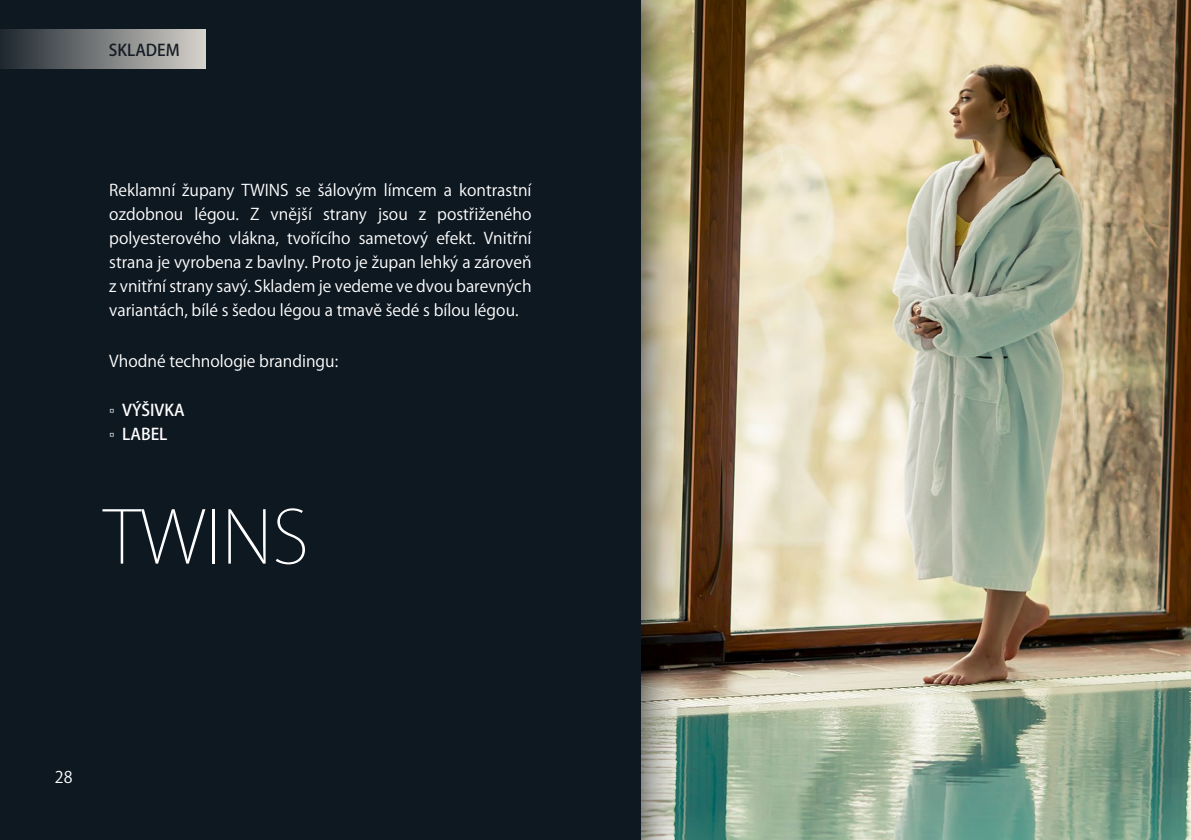
<style>
.page{position:relative;width:1191px;height:840px;background:#fff}
.page>*{position:absolute;margin:0;border:0;box-sizing:border-box;transform-origin:0 0}
.t1{font:200 72px "Koz Go Pr 6 N";color:#fff}
.t2{font:16px/24px "Koz Go Pr 6 N";color:#fff;text-align:justify}
.t3{font:500 16px "Koz Go Pr 6 N";color:#fff}
.t4{font:500 16px "Koz Go Pr 6 N";color:#1a1f26}
.s1{font-family:"Arial Narrow";font-weight:400}
</style>
<div class="page">
<img style="left:689px;top:0;width:502px;height:839px">
<div style="left:0;top:0;width:689px;height:839px;background:#000;opacity:.75"></div>
<div style="left:0;top:0;width:641px;height:839px;background:#0e1821"></div>
<div style="left:0;top:29px;width:205px;height:40px;background:linear-gradient(to right,#1e272f,#d5d2cc)"></div>
<p class="t4" style="left:109px;top:41px;width:72px">SKLADEM</p>
<p class="t2" style="left:109px;top:178px;width:424px">Reklamní župany TWINS se šálovým límcem a kontrastní ozdobnou légou. Z vnější strany jsou z postřiženého polyesterového vlákna, tvořícího sametový efekt. Vnitřní strana je vyrobena z bavlny. Proto je župan lehký a zároveň z vnitřní strany savý. Skladem je vedeme ve dvou barevných variantách, bílé s šedou légou a tmavě šedé s bílou légou.</p>
<p class="t2" style="left:109px;top:350px;width:230px">Vhodné technologie brandingu:</p>
<p class="t3" style="left:109px;top:400px;width:77px"><span class="s1">▫</span> VÝŠIVKA</p>
<p class="t3" style="left:109px;top:424px;width:60px"><span class="s1">▫</span> LABEL</p>
<p class="t1" style="left:104px;top:496px;width:207px">TWINS</p>
<p class="t2" style="left:55px;top:764px;width:19px">28</p>
</div>
